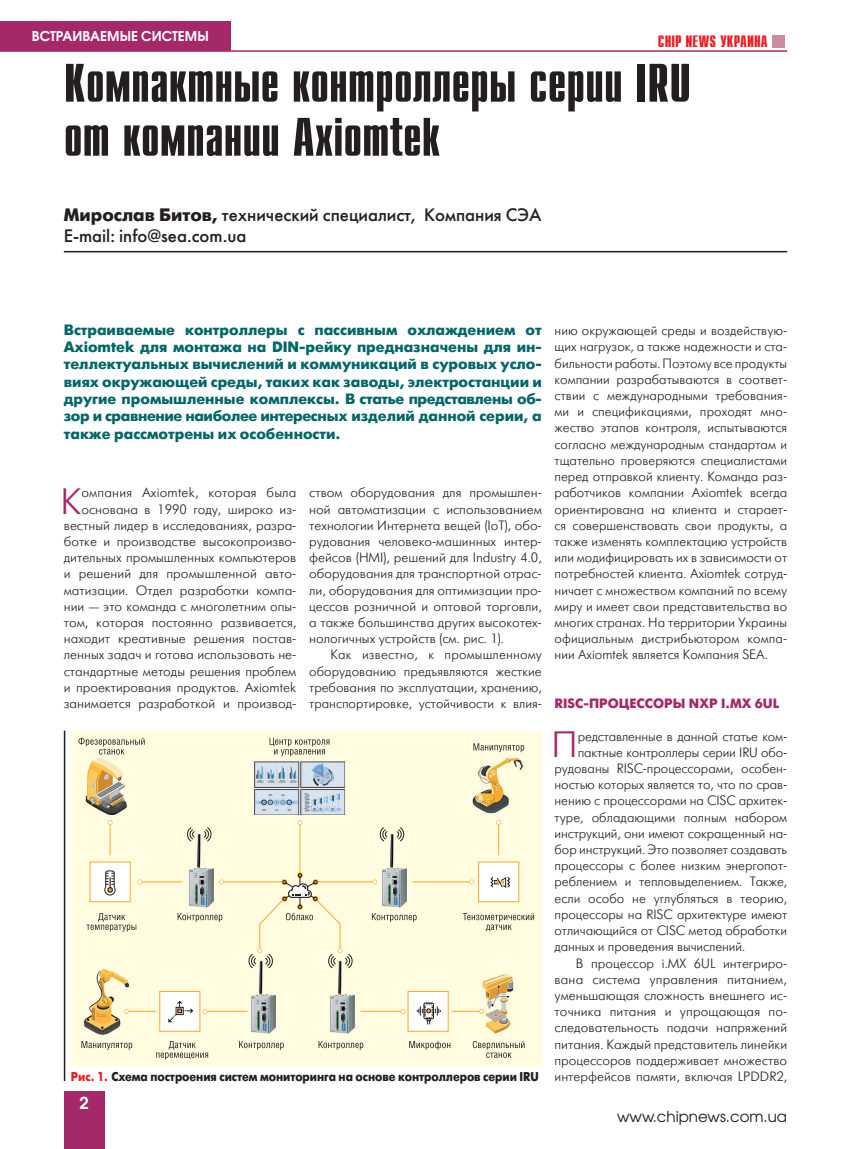
<style>
.page{position:relative;width:851px;height:1149px;background:#fff}
.page>*{position:absolute;margin:0;border:0;box-sizing:border-box;transform-origin:0 0}
.t1{font:700 54px/54px "Compact C";color:#231f20}
.t2{font:36.6px "Futuris Light C";color:#a52869}
.t3{font:18px/21px "Futuris C";color:#231f20}
.t4{font:700 16.5px "Compact C";color:#ee1d23}
.t5{font:600 16.5px "Avant Garde Gothic C";color:#fff}
.t6{font:700 15px/17.2px "Futuris C";color:#006667;text-align:justify}
.t7{font:15px "Avant Garde Gothic C";color:#231f20}
.t8{font:13.5px/16.2px "Futuris Light C";color:#231f20;text-align:justify}
.t9{font:700 13.5px "Futuris C";color:#a52869}
.t10{font:600 13.5px "Avant Garde Gothic C";color:#fff}
.t11{font:700 12.75px "Futuris C";letter-spacing:-.005em;color:#231f20;scale:.9 1}
.s1{font-weight:700}
.s2{color:#ee1d23}
</style>
<div class="page">
<div style="left:0;top:21px;width:231px;height:30px;background:#a52869"></div>
<div style="left:64px;top:1091px;width:40px;height:57px;background:#a52869"></div>
<div style="left:772px;top:35px;width:12px;height:12px;background:#c98da3"></div>
<hr style="left:0;top:50px;width:787px;height:2px;background:#a52869">
<hr style="left:64px;top:251px;width:723px;height:1px;background:#231f20">
<hr style="left:64px;top:730px;width:1px;height:350px;background:#231f20">
<div style="left:71px;top:730px;width:470px;height:335px;background:#fffce0"></div>
<svg style="left:78px;top:737px;width:67px;height:17px"></svg>
<svg style="left:269px;top:737px;width:60px;height:19px"></svg>
<svg style="left:473px;top:743px;width:51px;height:9px"></svg>
<svg style="left:81px;top:1041px;width:51px;height:8px"></svg>
<svg style="left:239px;top:1041px;width:45px;height:8px"></svg>
<svg style="left:156px;top:1041px;width:52px;height:18px"></svg>
<svg style="left:86px;top:913px;width:50px;height:18px"></svg>
<svg style="left:472px;top:1040px;width:52px;height:17px"></svg>
<svg style="left:318px;top:1041px;width:45px;height:8px"></svg>
<svg style="left:409px;top:1041px;width:41px;height:8px"></svg>
<hr style="left:140px;top:881px;width:42px;height:1px;background:#faa828">
<svg style="left:137px;top:879px;width:5px;height:5px"></svg>
<div style="left:159px;top:990px;width:41px;height:41px;background:#fff;border:1px solid #faa828"></div>
<div style="left:407px;top:990px;width:41px;height:41px;background:#fff"></div>
<svg style="left:89px;top:820px;width:42px;height:82px"></svg>
<hr style="left:299px;top:822px;width:1px;height:50px;background:#faa828">
<svg style="left:297px;top:820px;width:5px;height:4px"></svg>
<svg style="left:168px;top:879px;width:204px;height:143px"></svg>
<img style="left:185px;top:841px;width:33px;height:67px">
<svg style="left:187px;top:827px;width:25px;height:14px"></svg>
<img style="left:326px;top:959px;width:33px;height:75px">
<img style="left:246px;top:959px;width:33px;height:75px">
<svg style="left:248px;top:872px;width:105px;height:96px"></svg>
<hr style="left:205px;top:1010px;width:42px;height:1px;background:#faa828">
<svg style="left:203px;top:1008px;width:4px;height:5px"></svg>
<hr style="left:360px;top:1010px;width:43px;height:1px;background:#faa828">
<img style="left:255px;top:761px;width:90px;height:53px">
<img style="left:85px;top:758px;width:42px;height:57px">
<img style="left:472px;top:757px;width:51px;height:57px">
<img style="left:83px;top:969px;width:52px;height:66px">
<hr style="left:126px;top:1010px;width:30px;height:1px;background:#faa828">
<svg style="left:124px;top:1008px;width:5px;height:5px"></svg>
<img style="left:486px;top:1024px;width:24px;height:10px">
<svg style="left:372px;top:820px;width:162px;height:204px"></svg>
<p class="t10" style="left:32px;top:28px;width:178px">Встраиваемые системы</p>
<p class="t4" style="left:658px;top:33px;width:111px">CHIP NEWS УКРАИНА</p>
<h1 class="t1" style="left:64px;top:58px;width:628px">Компактные контроллеры серии IRU от компании Axiomtek</h1>
<h3 class="t3" style="left:64px;top:205px;width:479px"><span class="s1">Мирослав Битов,</span> технический специалист, Компания СЭА<br>E-mail: info@sea.com.ua</h3>
<p class="t6" style="left:64px;top:321px;width:479px">Встраиваемые контроллеры с пассивным охлаждением от Axiomtek для монтажа на DIN-рейку предназначены для ин&shy;теллектуальных вычислений и коммуникаций в суровых усло&shy;виях окружающей среды, таких как заводы, электростанции и другие промышленные комплексы. В статье представлены об&shy;зор и сравнение наиболее интересных изделий данной серии, а также рассмотрены их особенности.</p>
<p class="t8" style="left:64px;top:485px;width:234px;text-align:right">омпания Axiomtek, которая была основана в 1990 году, широко из&shy;вестный лидер в исследованиях, разра&shy;ботке и производстве высокопроизво&shy;дительных промышленных компьютеров и решений для промышленной авто&shy;матизации. Отдел разработки компа&shy;нии — это команда с многолетним опы&shy;том, которая постоянно развивается, находит креативные решения постав&shy;ленных задач и готова использовать не&shy;стандартные методы решения проблем и проектирования продуктов. Axiomtek занимается разработкой и производ-</p>
<p class="t8" style="left:309px;top:485px;width:234px">ством оборудования для промышлен&shy;ной автоматизации с использованием технологии Интернета вещей (IoT), обо&shy;рудования человеко-машинных интер&shy;фейсов (HMI), решений для Industry 4.0, оборудования для транспортной отрас&shy;ли, оборудования для оптимизации про&shy;цессов розничной и оптовой торговли, а также большинства других высокотех&shy;нологичных устройств (см. рис. 1).</p>
<h2 class="t2" style="left:61px;top:482px;width:22px">К</h2>
<p class="t8" style="left:309px;top:647px;width:234px;text-indent:21px">Как известно, к промышленному оборудованию предъявляются жесткие требования по эксплуатации, хранению, транспортировке, устойчивости к влия-</p>
<p class="t11" style="left:71px;top:1068px;width:521px"><span class="s2">Рис. 1.</span> Схема построения систем мониторинга на основе контроллеров серии IRU</p>
<p class="t5" style="left:79px;top:1092px;width:11px">2</p>
<p class="t8" style="left:554px;top:323px;width:234px">нию окружающей среды и воздействую&shy;щих нагрузок, а также надежности и ста&shy;бильности работы. Поэтому все продукты компании разрабатываются в соответ&shy;ствии с международными требования&shy;ми и спецификациями, проходят мно&shy;жество этапов контроля, испытываются согласно международным стандартам и тщательно проверяются специалистами перед отправкой клиенту. Команда раз&shy;работчиков компании Axiomtek всегда ориентирована на клиента и старает&shy;ся совершенствовать свои продукты, а также изменять комплектацию устройств или модифицировать их в зависимости от потребностей клиента. Axiomtek сотруд&shy;ничает с множеством компаний по всему миру и имеет свои представительства во многих странах. На территории Украины официальным дистрибьютором компа&shy;нии Axiomtek является Компания SEA.</p>
<p class="t9" style="left:554px;top:695px;width:226px">RISC-процессоры NXP i.MX 6UL</p>
<h2 class="t2" style="left:551px;top:725px;width:28px">П</h2>
<p class="t8" style="left:577px;top:728px;width:211px">редставленные в данной статье ком-</p>
<p class="t8" style="left:577px;top:744px;width:210px">пактные контроллеры серии IRU обо-</p>
<p class="t8" style="left:554px;top:760px;width:234px">рудованы RISC-процессорами, особен-</p>
<p class="t8" style="left:554px;top:776px;width:234px">ностью которых является то, что по срав-</p>
<p class="t8" style="left:554px;top:792px;width:234px">нению с процессорами на CISC архитек-</p>
<p class="t8" style="left:554px;top:809px;width:234px">туре, обладающими полным набором</p>
<p class="t8" style="left:554px;top:825px;width:234px">инструкций, они имеют сокращенный на-</p>
<p class="t8" style="left:554px;top:841px;width:234px">бор инструкций. Это позволяет создавать</p>
<p class="t8" style="left:554px;top:857px;width:233px">процессоры с более низким энергопот-</p>
<p class="t8" style="left:554px;top:873px;width:234px">реблением и тепловыделением. Также,</p>
<p class="t8" style="left:554px;top:890px;width:234px">если особо не углубляться в теорию,</p>
<p class="t8" style="left:554px;top:906px;width:234px">процессоры на RISC архитектуре имеют</p>
<p class="t8" style="left:554px;top:922px;width:234px">отличающийся от CISC метод обработки</p>
<p class="t8" style="left:554px;top:938px;width:192px">данных и проведения вычислений.</p>
<p class="t8" style="left:575px;top:954px;width:213px">В процессор i.MX 6UL интегриро-</p>
<p class="t8" style="left:554px;top:971px;width:234px">вана система управления питанием,</p>
<p class="t8" style="left:554px;top:987px;width:234px">уменьшающая сложность внешнего ис-</p>
<p class="t8" style="left:554px;top:1003px;width:234px">точника питания и упрощающая по-</p>
<p class="t8" style="left:554px;top:1019px;width:234px">следовательность подачи напряжений</p>
<p class="t8" style="left:554px;top:1035px;width:234px">питания. Каждый представитель линейки</p>
<p class="t8" style="left:554px;top:1052px;width:234px">процессоров поддерживает множество</p>
<p class="t8" style="left:554px;top:1068px;width:234px">интерфейсов памяти, включая LPDDR2,</p>
<p class="t7" style="left:617px;top:1106px;width:171px">www.chipnews.com.ua</p>
</div>
